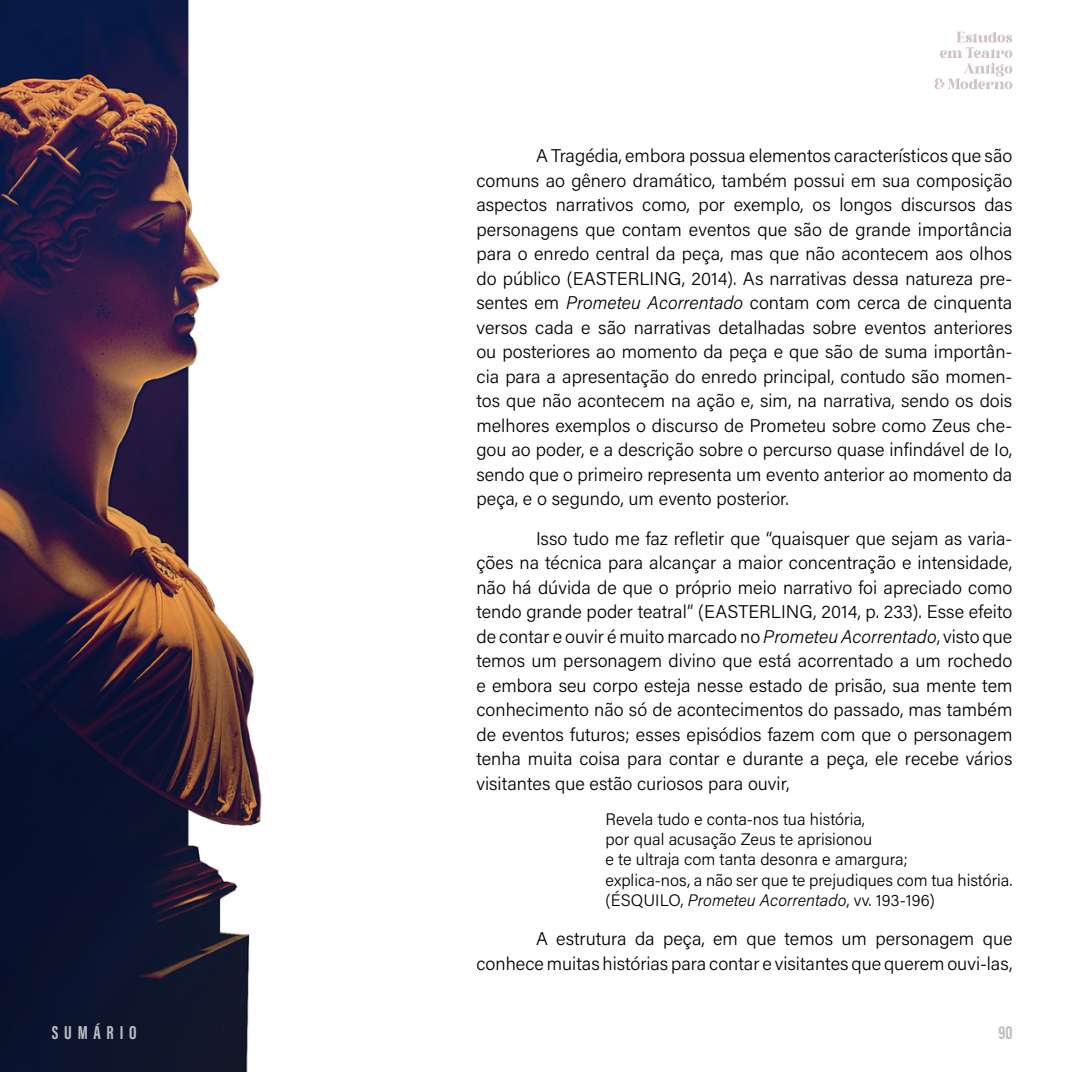
<style>
.page{position:relative;width:1072px;height:1072px;background:#fff}
.page>*{position:absolute;margin:0;border:0;box-sizing:border-box;transform-origin:0 0}
.t1{font:700 19.25px "Acumin Pro Extra Cond";letter-spacing:.3em;color:#bcbec0}
.t2{font:300 18.38px/24.5px "Acumin Pro";color:#000;text-align:justify}
.t3{font:300 16.62px/20.1px "Acumin Pro";color:#000}
.s1{font-style:italic}
</style>
<div class="page">
<img style="left:0;top:0;width:262px;height:1071px">
<svg style="left:934px;top:32px;width:78px;height:57px"></svg>
<p class="t2" style="left:476px;top:143px;width:537px;text-indent:60px">A Tragédia, embora possua elementos característicos que são comuns ao gênero dramático, também possui em sua composição aspectos narrativos como, por exemplo, os longos discursos das personagens que contam eventos que são de grande importância para o enredo central da peça, mas que não acontecem aos olhos do público (EASTERLING, 2014). As narrativas dessa natureza pre&shy;sentes em <span class="s1">Prometeu Acorrentado</span> contam com cerca de cinquenta versos cada e são narrativas detalhadas sobre eventos anteriores ou posteriores ao momento da peça e que são de suma importân&shy;cia para a apresentação do enredo principal, contudo são momen&shy;tos que não acontecem na ação e, sim, na narrativa, sendo os dois melhores exemplos o discurso de Prometeu sobre como Zeus che&shy;gou ao poder, e a descrição sobre o percurso quase infindável de Io, sendo que o primeiro representa um evento anterior ao momento da peça, e o segundo, um evento posterior.</p>
<p class="t2" style="left:476px;top:525px;width:537px;text-indent:60px">Isso tudo me faz refletir que “quaisquer que sejam as varia&shy;ções na técnica para alcançar a maior concentração e intensidade, não há dúvida de que o próprio meio narrativo foi apreciado como tendo grande poder teatral” (EASTERLING, 2014, p. 233). Esse efeito de contar e ouvir é muito marcado no <span class="s1">Prometeu Acorrentado</span>, visto que temos um personagem divino que está acorrentado a um rochedo e embora seu corpo esteja nesse estado de prisão, sua mente tem conhecimento não só de acontecimentos do passado, mas também de eventos futuros; esses episódios fazem com que o personagem tenha muita coisa para contar e durante a peça, ele recebe vários visitantes que estão curiosos para ouvir,</p>
<p class="t3" style="left:605px;top:808px;width:408px">Revela tudo e conta-nos tua história,<br>por qual acusação Zeus te aprisionou<br>e te ultraja com tanta desonra e amargura;<br>explica-nos, a não ser que te prejudiques com tua história. (ÉSQUILO, <span class="s1">Prometeu Acorrentado</span>, vv. 193-196)</p>
<p class="t2" style="left:476px;top:925px;width:537px;text-align:right">A estrutura da peça, em que temos um personagem que conhece muitas histórias para contar e visitantes que querem ouvi-las,</p>
<p class="t1" style="left:52px;top:1020px;width:86px">SUMÁRIO</p>
<p class="t1" style="left:998px;top:1020px;width:15px">90</p>
</div>
